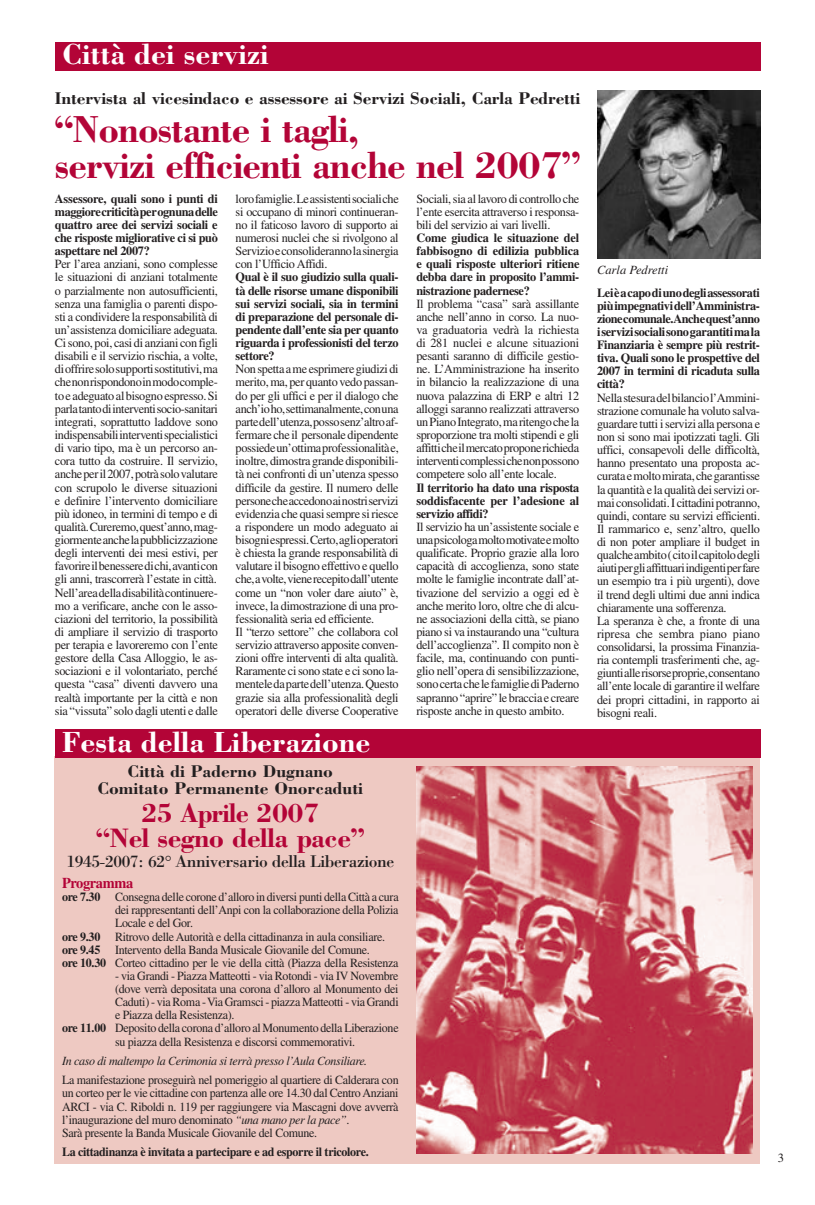
<style>
.page{position:relative;width:815px;height:1205px;background:#fff}
.page>*{position:absolute;margin:0;border:0;box-sizing:border-box;transform-origin:0 0}
.t1{font:700 38.75px/36.2px "Bodoni";letter-spacing:-.025em;color:#b30437;scale:.96 1}
.t2{font:700 30px "Bodoni";color:#fff}
.t3{font:700 27.5px/25px "Bodoni";letter-spacing:-.02em;color:#b30437;text-align:center;scale:.96 1}
.t4{font:700 17.5px/17.5px "Bodoni";letter-spacing:-.01em;color:#231f20;text-align:center}
.t5{font:17.5px "Bodoni";letter-spacing:-.025em;color:#231f20}
.t6{font:700 15px "Times";letter-spacing:-.025em;color:#b30437;scale:.96 1}
.t7{font:12.5px/13.1px "Times";letter-spacing:-.025em;color:#231f20;text-align:justify}
.t8{font:12.5px/13.1px "Times";letter-spacing:-.025em;color:#231f20;scale:.96 1}
.t9{font:700 12.5px/13.1px "Times";letter-spacing:-.025em;color:#231f20;text-align:justify}
.t10{font:italic 12.5px "Times";letter-spacing:-.025em;color:#231f20;scale:.96 1}
.t11{font:700 12.5px "Times";letter-spacing:-.025em;color:#231f20;scale:.96 1}
.t12{font:italic 12.5px "Times";color:#231f20}
.s1{font-weight:700}
.s2{font-style:italic}
</style>
<div class="page">
<div style="left:55px;top:756px;width:705px;height:407px;background:#eec9c2"></div>
<div style="left:55px;top:43px;width:705px;height:28px;background:#b30437"></div>
<div style="left:55px;top:730px;width:705px;height:28px;background:#b30437"></div>
<img style="left:597px;top:90px;width:163px;height:168px">
<img style="left:416px;top:767px;width:337px;height:386px">
<h2 class="t2" style="left:62px;top:36px;width:208px">Città dei servizi</h2>
<h3 class="t4" style="left:55px;top:89px;width:527px">Intervista al vicesindaco e assessore ai Servizi Sociali, Carla Pedretti</h3>
<h1 class="t1" style="left:55px;top:110px;width:549px">“Nonostante i tagli,<br>servizi efficienti anche nel 2007”</h1>
<p class="t9" style="left:55px;top:192px;width:165px">Assessore, quali sono i punti di maggiore criticità per ognuna delle quattro aree dei servizi sociali e che risposte migliorative ci si può aspettare nel 2007?</p>
<p class="t7" style="left:55px;top:257px;width:165px">Per l’area anziani, sono complesse le situazioni di anziani totalmente o parzialmente non autosufficienti, senza una famiglia o parenti dispo&shy;sti a condividere la responsabilità di un’assistenza domiciliare adeguata.<br>Ci sono, poi, casi di anziani con figli disabili e il servizio rischia, a volte, di offrire solo supporti sostitutivi, ma che non rispondono in modo comple&shy;to e adeguato al bisogno espresso. Si parla tanto di interventi socio-sanitari integrati, soprattutto laddove sono indispensabili interventi specialistici di vario tipo, ma è un percorso an&shy;cora tutto da costruire. Il servizio, anche per il 2007, potrà solo valutare con scrupolo le diverse situazioni e definire l’intervento domiciliare più idoneo, in termini di tempo e di qualità. Cureremo, quest’anno, mag&shy;giormente anche la pubblicizzazione degli interventi dei mesi estivi, per favorire il benessere di chi, avanti con gli anni, trascorrerà l’estate in città.<br>Nell’area della disabilità continuere&shy;mo a verificare, anche con le asso&shy;ciazioni del territorio, la possibilità di ampliare il servizio di trasporto per terapia e lavoreremo con l’ente gestore della Casa Alloggio, le as&shy;sociazioni e il volontariato, perché questa “casa” diventi davvero una realtà importante per la città e non sia “vissuta” solo dagli utenti e dalle</p>
<p class="t7" style="left:236px;top:192px;width:165px">loro famiglie. Le assistenti sociali che si occupano di minori continueran&shy;no il faticoso lavoro di supporto ai numerosi nuclei che si rivolgono al Servizio e consolideranno la sinergia con l’Ufficio Affidi.</p>
<p class="t9" style="left:236px;top:270px;width:165px">Qual è il suo giudizio sulla quali&shy;tà delle risorse umane disponibili sui servizi sociali, sia in termini di preparazione del personale di&shy;pendente dall’ente sia per quanto riguarda i professionisti del terzo settore?</p>
<p class="t7" style="left:236px;top:362px;width:165px;text-align:left">Non spetta a me esprimere giudizi di merito, ma, per quanto vedo passan&shy;do per gli uffici e per il dialogo che anch’io ho, settimanalmente, con una parte dell’utenza, posso senz’altro af&shy;fermare che il personale dipendente possiede un’ottima professionalità e, inoltre, dimostra grande disponibili&shy;tà nei confronti di un’utenza spesso difficile da gestire. Il numero delle persone che accedono ai nostri servizi evidenzia che quasi sempre si riesce a rispondere un modo adeguato ai bisogni espressi. Certo, agli operatori è chiesta la grande responsabilità di valutare il bisogno effettivo e quello che, a volte, viene recepito dall’utente come un “non voler dare aiuto” è, invece, la dimostrazione di una pro&shy;fessionalità seria ed efficiente.<br>Il “terzo settore” che collabora col servizio attraverso apposite conven&shy;zioni offre interventi di alta qualità.<br>Raramente ci sono state e ci sono la&shy;mentele da parte dell’utenza. Questo grazie sia alla professionalità degli operatori delle diverse Cooperative</p>
<p class="t7" style="left:416px;top:192px;width:165px">Sociali, sia al lavoro di controllo che l’ente esercita attraverso i responsa&shy;bili del servizio ai vari livelli.</p>
<p class="t9" style="left:416px;top:231px;width:165px">Come giudica le situazione del fabbisogno di edilizia pubblica e quali risposte ulteriori ritiene debba dare in proposito l’ammi&shy;nistrazione padernese?</p>
<p class="t7" style="left:416px;top:297px;width:165px">Il problema “casa” sarà assillante anche nell’anno in corso. La nuo&shy;va graduatoria vedrà la richiesta di 281 nuclei e alcune situazioni pesanti saranno di difficile gestio&shy;ne. L’Amministrazione ha inserito in bilancio la realizzazione di una nuova palazzina di ERP e altri 12 alloggi saranno realizzati attraverso un Piano Integrato, ma ritengo che la sproporzione tra molti stipendi e gli affitti che il mercato propone richieda interventi complessi che non possono competere solo all’ente locale.</p>
<p class="t9" style="left:416px;top:480px;width:164px">Il territorio ha dato una risposta soddisfacente per l’adesione al servizio affidi?</p>
<p class="t7" style="left:416px;top:520px;width:165px">Il servizio ha un’assistente sociale e una psicologa molto motivate e molto qualificate. Proprio grazie alla loro capacità di accoglienza, sono state molte le famiglie incontrate dall’at&shy;tivazione del servizio a oggi ed è anche merito loro, oltre che di alcu&shy;ne associazioni della città, se piano piano si va instaurando una “cultura dell’accoglienza”. Il compito non è facile, ma, continuando con punti&shy;glio nell’opera di sensibilizzazione, sono certa che le famiglie di Paderno sapranno “aprire” le braccia e creare risposte anche in questo ambito.</p>
<h2 class="t2" style="left:62px;top:723px;width:310px">Festa della Liberazione</h2>
<h3 class="t4" style="left:98px;top:762px;width:267px">Città di Paderno Dugnano<br>Comitato Permanente Onorcaduti</h3>
<h3 class="t3" style="left:96px;top:799px;width:281px">25 Aprile 2007<br>“Nel segno della pace”</h3>
<h3 class="t5" style="left:66px;top:850px;width:329px">1945-2007: 62° Anniversario della Liberazione</h3>
<p class="t6" style="left:62px;top:874px;width:76px">Programma</p>
<p class="t8" style="left:62px;top:890px;width:352px"><span class="s1">ore 7.30</span> Consegna delle corone d’alloro in diversi punti della Città a cura</p>
<p class="t8" style="left:115px;top:903px;width:297px">dei rappresentanti dell’Anpi con la collaborazione della Polizia</p>
<p class="t8" style="left:115px;top:916px;width:83px">Locale e del Gor.</p>
<p class="t8" style="left:62px;top:929px;width:338px"><span class="s1">ore 9.30</span> Ritrovo delle Autorità e della cittadinanza in aula consiliare.</p>
<p class="t8" style="left:62px;top:943px;width:322px"><span class="s1">ore 9.45</span> Intervento della Banda Musicale Giovanile del Comune.</p>
<p class="t8" style="left:62px;top:956px;width:352px"><span class="s1">ore 10.30</span> Corteo cittadino per le vie della città (Piazza della Resistenza</p>
<p class="t8" style="left:115px;top:969px;width:297px">- via Grandi - Piazza Matteotti - via Rotondi - via IV Novembre</p>
<p class="t8" style="left:115px;top:982px;width:297px">(dove verrà depositata una corona d’alloro al Monumento dei</p>
<p class="t8" style="left:115px;top:995px;width:297px">Caduti) - via Roma - Via Gramsci - piazza Matteotti - via Grandi</p>
<p class="t8" style="left:115px;top:1008px;width:126px">e Piazza della Resistenza).</p>
<p class="t8" style="left:62px;top:1021px;width:352px"><span class="s1">ore 11.00</span> Deposito della corona d’alloro al Monumento della Liberazione</p>
<p class="t8" style="left:115px;top:1034px;width:252px">su piazza della Resistenza e discorsi commemorativi.</p>
<p class="t10" style="left:62px;top:1054px;width:319px">In caso di maltempo la Cerimonia si terrà presso l’Aula Consiliare.</p>
<p class="t8" style="left:62px;top:1073px;width:352px">La manifestazione proseguirà nel pomeriggio al quartiere di Calderara con un corteo per le vie cittadine con partenza alle ore 14.30 dal Centro Anziani ARCI - via C. Riboldi n. 119 per raggiungere via Mascagni dove avverrà l’inaugurazione del muro denominato <span class="s2">“una mano per la pace”</span>.<br>Sarà presente la Banda Musicale Giovanile del Comune.</p>
<p class="t11" style="left:62px;top:1144px;width:321px">La cittadinanza è invitata a partecipare e ad esporre il tricolore.</p>
<p class="t12" style="left:597px;top:263px;width:73px">Carla Pedretti</p>
<p class="t9" style="left:597px;top:285px;width:165px">Lei è a capo di uno degli assessorati più impegnativi dell’Amministra&shy;zione comunale. Anche quest’anno i servizi sociali sono garantiti ma la Finanziaria è sempre più restrit&shy;tiva. Quali sono le prospettive del 2007 in termini di ricaduta sulla città?</p>
<p class="t7" style="left:597px;top:391px;width:165px;text-align:left">Nella stesura del bilancio l’Ammini&shy;strazione comunale ha voluto salva&shy;guardare tutti i servizi alla persona e non si sono mai ipotizzati tagli. Gli uffici, consapevoli delle difficoltà, hanno presentato una proposta ac&shy;curata e molto mirata, che garantisse la quantità e la qualità dei servizi or&shy;mai consolidati. I cittadini potranno, quindi, contare su servizi efficienti.<br>Il rammarico e, senz’altro, quello di non poter ampliare il budget in qualche ambito ( cito il capitolo degli aiuti per gli affittuari indigenti per fare un esempio tra i più urgenti), dove il trend degli ultimi due anni indica chiaramente una sofferenza.<br>La speranza è che, a fronte di una ripresa che sembra piano piano consolidarsi, la prossima Finanzia&shy;ria contempli trasferimenti che, ag&shy;giunti alle risorse proprie, consentano all’ente locale di garantire il welfare dei propri cittadini, in rapporto ai bisogni reali.</p>
<p class="t7" style="left:778px;top:1151px;width:8px">3</p>
</div>
